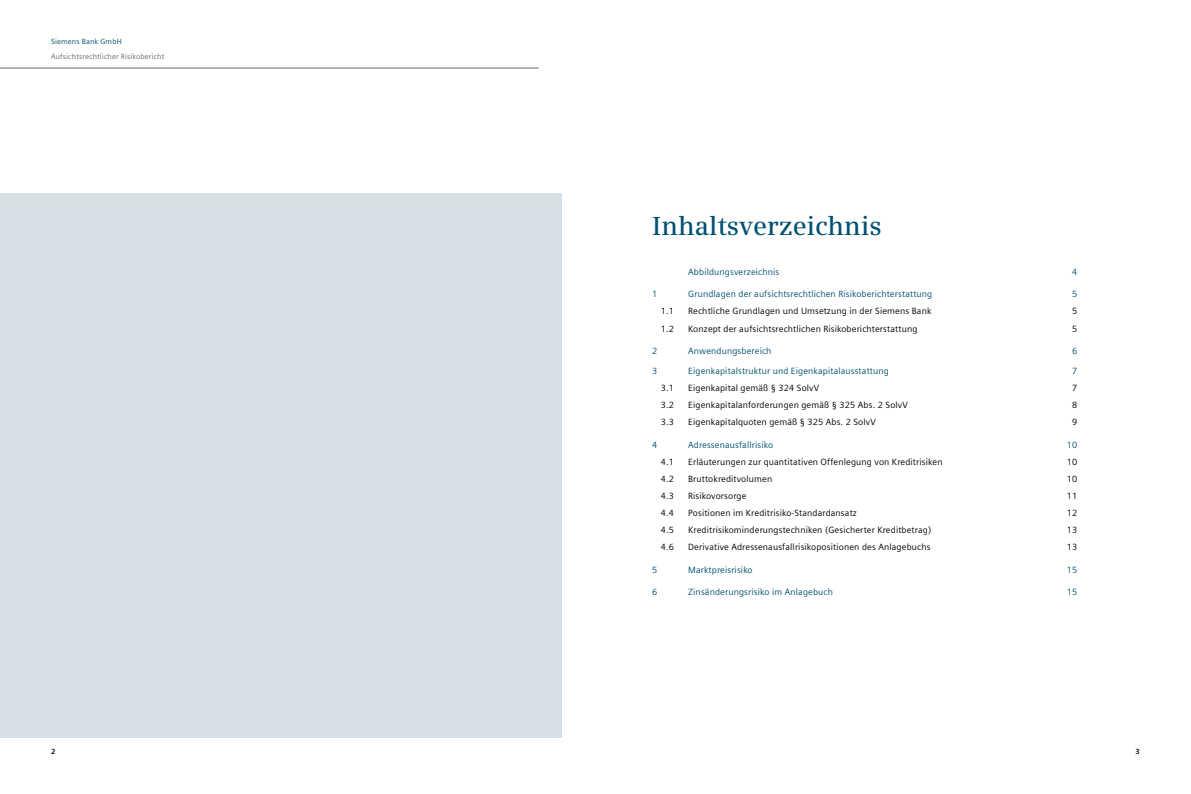
<style>
.page{position:relative;width:1191px;height:794px;background:#fff}
.page>*{position:absolute;margin:0;border:0;box-sizing:border-box;transform-origin:0 0}
.t1{font:600 26px "Siemens Serif";color:#005071}
.t2{font:9px "Siemens Sans";letter-spacing:.015em;color:#000}
.t3{font:9px "Siemens Sans";letter-spacing:.015em;color:#005071}
.t4{font:7.5px "Siemens Sans";letter-spacing:.02em;color:#5f6d75}
.t5{font:7.5px "Siemens Sans";letter-spacing:.02em;color:#005071}
.t6{font:700 7.5px "Siemens Sans";color:#000}
</style>
<div class="page">
<div style="left:0;top:193px;width:561px;height:544px;background:#d5dfe5"></div>
<hr style="left:0;top:68px;width:539px;height:1px;background:#5f6d75">
<p class="t5" style="left:51px;top:37px;width:72px">Siemens Bank GmbH</p>
<p class="t4" style="left:51px;top:52px;width:115px">Aufsichtsrechtlicher Risikobericht</p>
<h1 class="t1" style="left:652px;top:211px;width:231px">Inhaltsverzeichnis</h1>
<p class="t3" style="left:688px;top:267px;width:93px">Abbildungsverzeichnis</p>
<p class="t3" style="left:1072px;top:267px;width:7px">4</p>
<p class="t3" style="left:652px;top:289px;width:7px">1</p>
<p class="t3" style="left:688px;top:289px;width:246px">Grundlagen der aufsichtsrechtlichen Risikoberichterstattung</p>
<p class="t3" style="left:1072px;top:289px;width:7px">5</p>
<p class="t2" style="left:660px;top:306px;width:15px">1.1</p>
<p class="t2" style="left:688px;top:306px;width:245px">Rechtliche Grundlagen und Umsetzung in der Siemens Bank</p>
<p class="t2" style="left:1072px;top:306px;width:7px">5</p>
<p class="t2" style="left:660px;top:323px;width:15px">1.2</p>
<p class="t2" style="left:688px;top:323px;width:231px">Konzept der aufsichtsrechtlichen Risikoberichterstattung</p>
<p class="t2" style="left:1072px;top:323px;width:7px">5</p>
<p class="t3" style="left:652px;top:346px;width:7px">2</p>
<p class="t3" style="left:688px;top:346px;width:85px">Anwendungsbereich</p>
<p class="t3" style="left:1072px;top:346px;width:7px">6</p>
<p class="t3" style="left:652px;top:366px;width:7px">3</p>
<p class="t3" style="left:688px;top:366px;width:202px">Eigenkapitalstruktur und Eigenkapitalausstattung</p>
<p class="t3" style="left:1072px;top:366px;width:7px">7</p>
<p class="t2" style="left:660px;top:383px;width:15px">3.1</p>
<p class="t2" style="left:688px;top:383px;width:132px">Eigenkapital gemäß § 324 SolvV</p>
<p class="t2" style="left:1072px;top:383px;width:7px">7</p>
<p class="t2" style="left:660px;top:400px;width:15px">3.2</p>
<p class="t2" style="left:688px;top:400px;width:221px">Eigenkapitalanforderungen gemäß § 325 Abs. 2 SolvV</p>
<p class="t2" style="left:1072px;top:400px;width:7px">8</p>
<p class="t2" style="left:660px;top:417px;width:15px">3.3</p>
<p class="t2" style="left:688px;top:417px;width:189px">Eigenkapitalquoten gemäß § 325 Abs. 2 SolvV</p>
<p class="t2" style="left:1072px;top:417px;width:7px">9</p>
<p class="t3" style="left:652px;top:439px;width:7px">4</p>
<p class="t3" style="left:688px;top:439px;width:86px">Adressenausfallrisiko</p>
<p class="t3" style="left:1066px;top:439px;width:12px">10</p>
<p class="t2" style="left:660px;top:456px;width:15px">4.1</p>
<p class="t2" style="left:688px;top:456px;width:256px">Erläuterungen zur quantitativen Offenlegung von Kreditrisiken</p>
<p class="t2" style="left:1066px;top:456px;width:12px">10</p>
<p class="t2" style="left:660px;top:473px;width:15px">4.2</p>
<p class="t2" style="left:688px;top:473px;width:86px">Bruttokreditvolumen</p>
<p class="t2" style="left:1066px;top:473px;width:12px">10</p>
<p class="t2" style="left:660px;top:490px;width:15px">4.3</p>
<p class="t2" style="left:688px;top:490px;width:60px">Risikovorsorge</p>
<p class="t2" style="left:1066px;top:490px;width:12px">11</p>
<p class="t2" style="left:660px;top:507px;width:15px">4.4</p>
<p class="t2" style="left:688px;top:507px;width:170px">Positionen im Kreditrisiko-Standardansatz</p>
<p class="t2" style="left:1066px;top:507px;width:12px">12</p>
<p class="t2" style="left:660px;top:524px;width:15px">4.5</p>
<p class="t2" style="left:688px;top:524px;width:244px">Kreditrisikominderungstechniken (Gesicherter Kreditbetrag)</p>
<p class="t2" style="left:1066px;top:524px;width:12px">13</p>
<p class="t2" style="left:660px;top:542px;width:15px">4.6</p>
<p class="t2" style="left:688px;top:542px;width:244px">Derivative Adressenausfallrisikopositionen des Anlagebuchs</p>
<p class="t2" style="left:1066px;top:542px;width:12px">13</p>
<p class="t3" style="left:652px;top:564px;width:7px">5</p>
<p class="t3" style="left:688px;top:564px;width:66px">Marktpreisrisiko</p>
<p class="t3" style="left:1066px;top:564px;width:12px">15</p>
<p class="t3" style="left:652px;top:587px;width:7px">6</p>
<p class="t3" style="left:688px;top:587px;width:146px">Zinsänderungsrisiko im Anlagebuch</p>
<p class="t3" style="left:1066px;top:587px;width:12px">15</p>
<p class="t6" style="left:51px;top:747px;width:6px">2</p>
<p class="t6" style="left:1135px;top:747px;width:6px">3</p>
</div>
